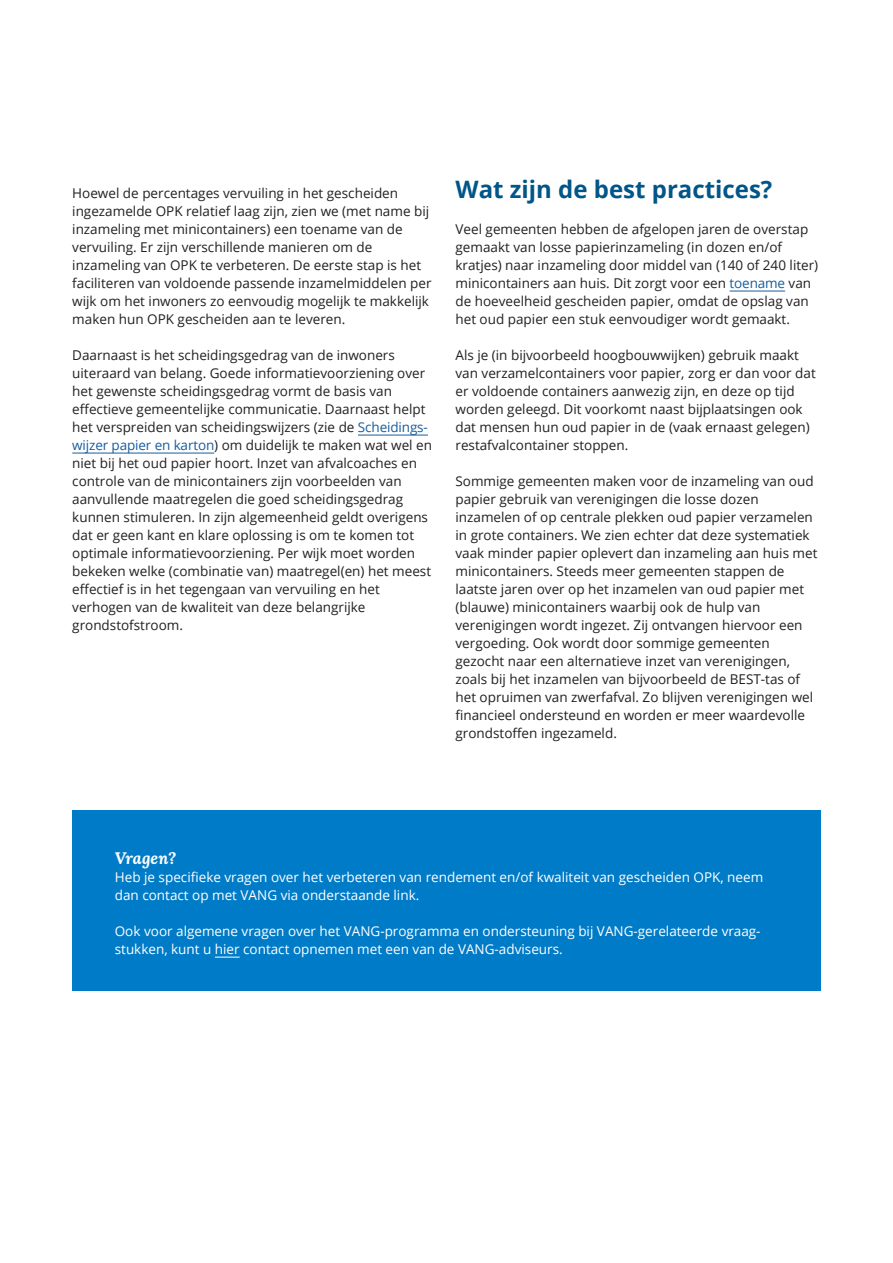
<style>
.page{position:relative;width:893px;height:1263px;background:#fff}
.page>*{position:absolute;margin:0;border:0;box-sizing:border-box;transform-origin:0 0}
._03_RO_Kop{font:700 24px "Open Sans";color:#005589}
._10_RO_Broodtekst{font:italic 700 16.5px "Lora";color:#fff}
._03_RO_Kop-2{font:13.5px/18px "Open Sans";color:#231f20}
._10_RO_Broodtekst-2{font:13.5px/18px "Open Sans";color:#fff}
.s1{color:#175d9e}
</style>
<div class="page">
<hr style="left:358px;top:435px;width:70px;height:1px;background:#175d9e">
<hr style="left:72px;top:453px;width:142px;height:1px;background:#175d9e">
<hr style="left:730px;top:291px;width:55px;height:1px;background:#175d9e">
<div style="left:72px;top:810px;width:749px;height:180px;background:#007bc7"></div>
<svg style="left:215px;top:957px;width:25px;height:1px"></svg>
<p class="_03_RO_Kop-2" style="left:72px;top:184px;width:361px">Hoewel de percentages vervuiling in het gescheiden ingezamelde OPK relatief laag zijn, zien we (met name bij inzameling met minicontainers) een toename van de vervuiling. Er zijn verschillende manieren om de inzameling van OPK te verbeteren. De eerste stap is het faciliteren van voldoende passende inzamelmiddelen per wijk om het inwoners zo eenvoudig mogelijk te makkelijk maken hun OPK gescheiden aan te leveren.</p>
<p class="_03_RO_Kop-2" style="left:72px;top:346px;width:361px">Daarnaast is het scheidingsgedrag van de inwoners uiteraard van belang. Goede informatievoorziening over het gewenste scheidingsgedrag vormt de basis van effectieve gemeentelijke communicatie. Daarnaast helpt het verspreiden van scheidingswijzers (zie de <span class="s1">Scheidings&shy;wijzer papier en karton</span>) om duidelijk te maken wat wel en niet bij het oud papier hoort. Inzet van afvalcoaches en controle van de minicontainers zijn voorbeelden van aanvullende maatregelen die goed scheidingsgedrag kunnen stimuleren. In zijn algemeenheid geldt overigens dat er geen kant en klare oplossing is om te komen tot optimale informatievoorziening. Per wijk moet worden bekeken welke (combinatie van) maatregel(en) het meest effectief is in het tegengaan van vervuiling en het verhogen van de kwaliteit van deze belangrijke grondstofstroom.</p>
<p class="_03_RO_Kop" style="left:455px;top:172px;width:318px">Wat zijn de best practices?</p>
<p class="_03_RO_Kop-2" style="left:455px;top:220px;width:364px">Veel gemeenten hebben de afgelopen jaren de overstap gemaakt van losse papierinzameling (in dozen en/of kratjes) naar inzameling door middel van (140 of 240 liter) minicontainers aan huis. Dit zorgt voor een <span class="s1">toename</span> van de hoeveelheid gescheiden papier, omdat de opslag van het oud papier een stuk eenvoudiger wordt gemaakt.</p>
<p class="_03_RO_Kop-2" style="left:455px;top:346px;width:362px">Als je (in bijvoorbeeld hoogbouwwijken) gebruik maakt van verzamelcontainers voor papier, zorg er dan voor dat er voldoende containers aanwezig zijn, en deze op tijd worden geleegd. Dit voorkomt naast bijplaatsingen ook dat mensen hun oud papier in de (vaak ernaast gelegen) restafvalcontainer stoppen.</p>
<p class="_03_RO_Kop-2" style="left:455px;top:472px;width:364px">Sommige gemeenten maken voor de inzameling van oud papier gebruik van verenigingen die losse dozen inzamelen of op centrale plekken oud papier verzamelen in grote containers. We zien echter dat deze systematiek vaak minder papier oplevert dan inzameling aan huis met minicontainers. Steeds meer gemeenten stappen de laatste jaren over op het inzamelen van oud papier met (blauwe) minicontainers waarbij ook de hulp van verenigingen wordt ingezet. Zij ontvangen hiervoor een vergoeding. Ook wordt door sommige gemeenten gezocht naar een alternatieve inzet van verenigingen, zoals bij het inzamelen van bijvoorbeeld de BEST-tas of het opruimen van zwerfafval. Zo blijven verenigingen wel financieel ondersteund en worden er meer waardevolle grondstoffen ingezameld.</p>
<p class="_10_RO_Broodtekst" style="left:115px;top:846px;width:63px">Vragen?</p>
<p class="_10_RO_Broodtekst-2" style="left:115px;top:868px;width:650px">Heb je specifieke vragen over het verbeteren van rendement en/of kwaliteit van gescheiden OPK, neem dan contact op met VANG via onderstaande link.</p>
<p class="_10_RO_Broodtekst-2" style="left:115px;top:922px;width:647px">Ook voor algemene vragen over het VANG-programma en ondersteuning bij VANG-gerelateerde vraag&shy;stukken, kunt u hier contact opnemen met een van de VANG-adviseurs.</p>
</div>
